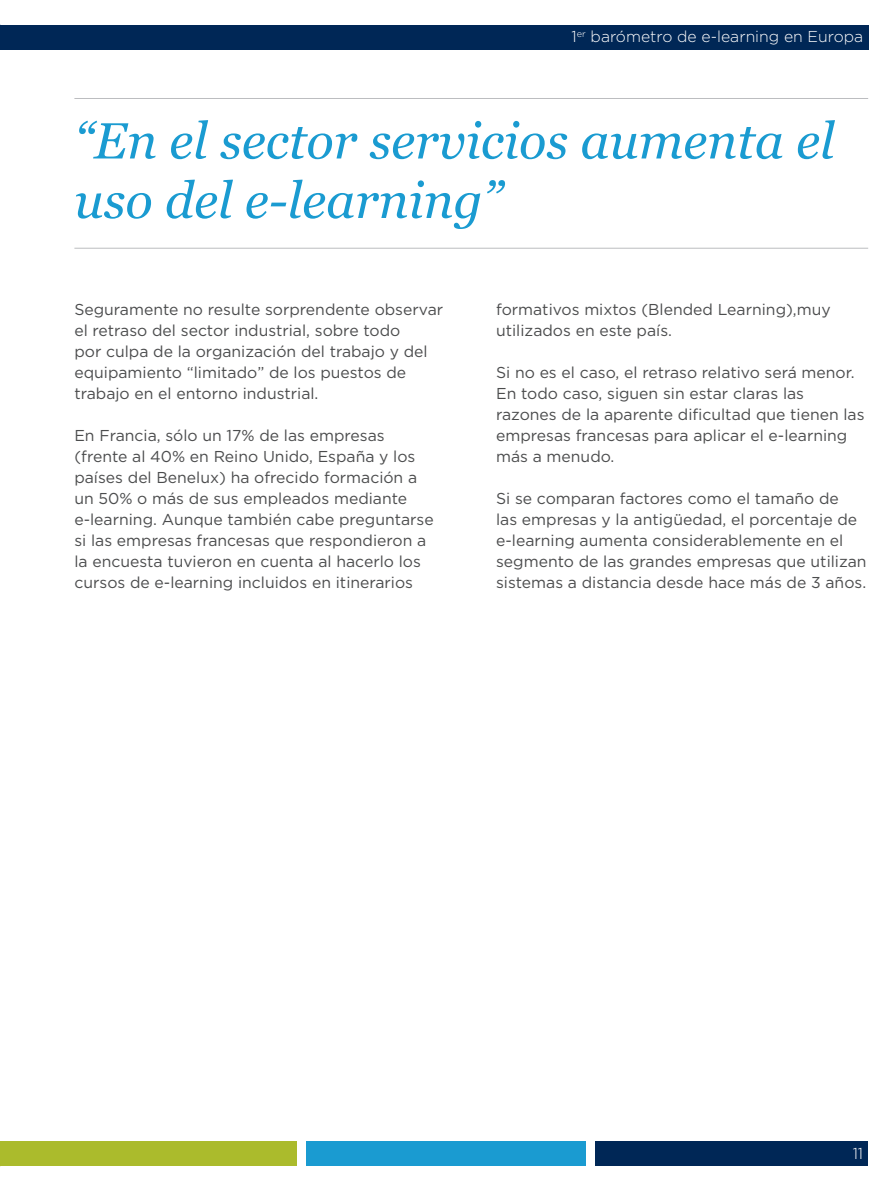
<style>
.page{position:relative;width:893px;height:1191px;background:#fff}
.page>*{position:absolute;margin:0;border:0;box-sizing:border-box;transform-origin:0 0}
.t1{font:italic 50.75px/59.5px "Georgia";color:#1a9bd1}
.t2{font:15.75px/21px "Gotham";color:#4b4c4d}
.t3{font:300 15.75px "Gotham";color:#fff}
</style>
<div class="page">
<div style="left:0;top:1141px;width:296px;height:25px;background:#abbb2c"></div>
<div style="left:595px;top:1141px;width:273px;height:25px;background:#002756"></div>
<div style="left:0;top:25px;width:868px;height:25px;background:#002756"></div>
<div style="left:306px;top:1141px;width:280px;height:25px;background:#1a9bd1"></div>
<hr style="left:74px;top:98px;width:794px;height:1px;background:#bcbdc0">
<hr style="left:74px;top:248px;width:794px;height:1px;background:#bcbdc0">
<p class="t3" style="left:572px;top:27px;width:293px">1<sup>er</sup> barómetro de e-learning en Europa</p>
<h1 class="t1" style="left:74px;top:112px;width:762px">“En el sector servicios aumenta el uso del e-learning”</h1>
<p class="t2" style="left:74px;top:299px;width:370px">Seguramente no resulte sorprendente observar el retraso del sector industrial, sobre todo<br>por culpa de la organización del trabajo y del equipamiento “limitado” de los puestos de trabajo en el entorno industrial.</p>
<p class="t2" style="left:74px;top:425px;width:361px">En Francia, sólo un 17% de las empresas (frente al 40% en Reino Unido, España y los países del Benelux) ha ofrecido formación a un 50% o más de sus empleados mediante e-learning. Aunque también cabe preguntarse si las empresas francesas que respondieron a la encuesta tuvieron en cuenta al hacerlo los cursos de e-learning incluidos en itinerarios</p>
<p class="t2" style="left:496px;top:299px;width:336px">formativos mixtos (Blended Learning),muy utilizados en este país.</p>
<p class="t2" style="left:496px;top:362px;width:370px">Si no es el caso, el retraso relativo será menor.<br>En todo caso, siguen sin estar claras las razones de la aparente dificultad que tienen las empresas francesas para aplicar el e-learning más a menudo.</p>
<p class="t2" style="left:496px;top:488px;width:372px">Si se comparan factores como el tamaño de<br>las empresas y la antigüedad, el porcentaje de e-learning aumenta considerablemente en el segmento de las grandes empresas que utilizan sistemas a distancia desde hace más de 3 años.</p>
<p class="t3" style="left:853px;top:1143px;width:12px">11</p>
</div>
